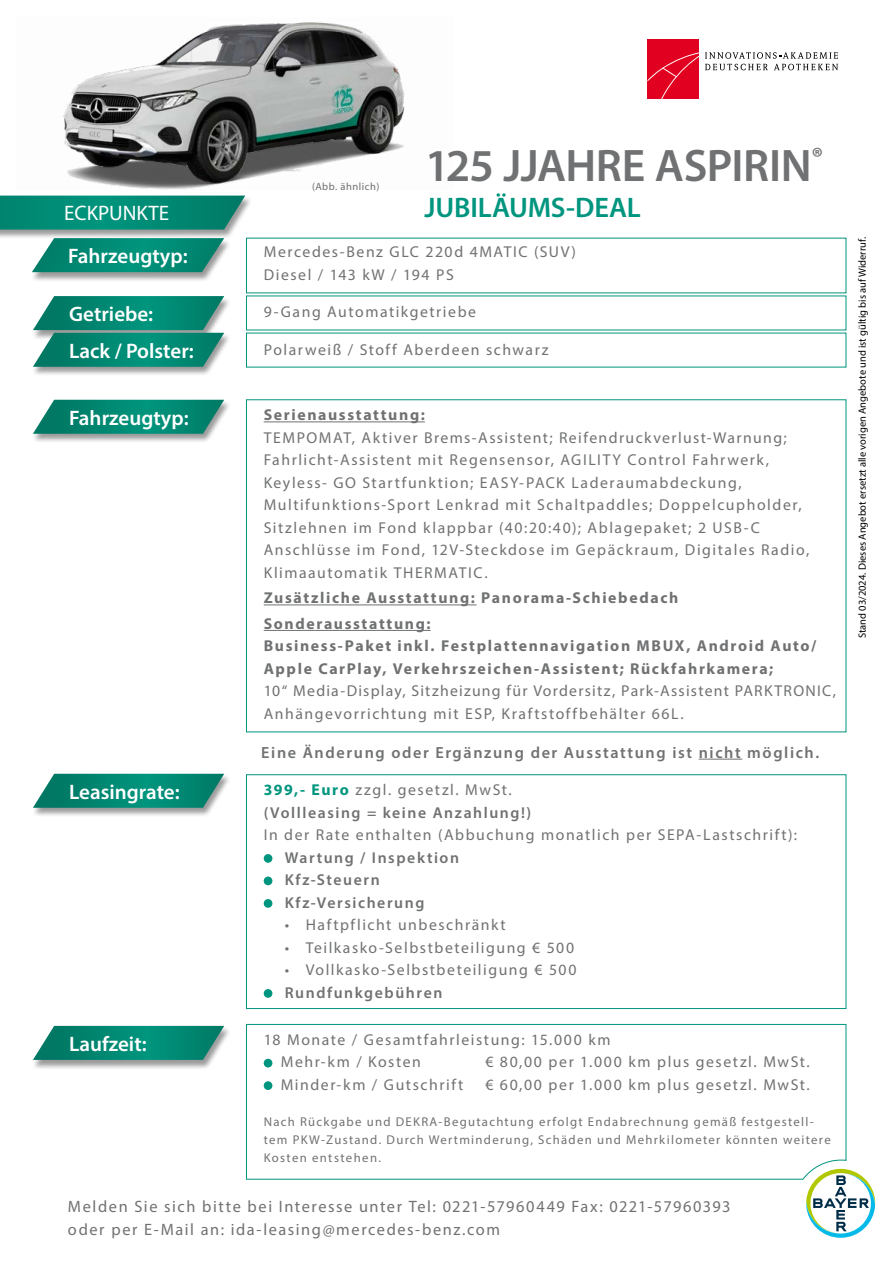
<style>
.page{position:relative;width:893px;height:1263px;background:#fff}
.page>*{position:absolute;margin:0;border:0;box-sizing:border-box;transform-origin:0 0}
.t1{font:600 45.75px "Myriad Pro";letter-spacing:-.01em;color:#707172}
.t2{font:600 28.35px "Myriad Pro";letter-spacing:-.005em;color:#00957e}
.t3{font:600 21px/36.6px "Myriad Pro";color:#fff}
.t4{font:21px "Myriad Pro";color:#fff}
.t5{font:16.5px/22.5px "Myriad Pro";letter-spacing:.095em;color:#707172}
.t6{font:600 16.2px "Myriad Pro";letter-spacing:.1em;color:#707172}
.t7{font:15.75px/22.5px "Myriad Pro";letter-spacing:.095em;color:#707172}
.t8{font:700 15.75px/25.5px "Myriad Pro";letter-spacing:.105em;color:#707172}
.t9{font:600 15.75px/22.5px "Myriad Pro";letter-spacing:.1em;color:#707172}
.t10{font:12.75px/18px "Myriad Pro";letter-spacing:.1em;color:#707172}
.t11{font:10.5px "Myriad Pro";color:#000}
.t12{font:10.5px "Myriad Pro";letter-spacing:.05em;color:#707172}
.s1{font-weight:700;color:#00957e}
.s2{font-weight:400}
</style>
<div class="page">
<hr style="left:264px;top:421px;width:161px;height:1px;background:#707172">
<hr style="left:264px;top:604px;width:212px;height:1px;background:#707172">
<hr style="left:264px;top:630px;width:167px;height:1px;background:#707172">
<div style="left:31px;top:238px;width:201px;height:44px;background:#000;opacity:.4"></div>
<svg style="left:32px;top:239px;width:192px;height:33px;background:#1a9480"></svg>
<div style="left:32px;top:296px;width:199px;height:44px;background:#000;opacity:.4"></div>
<div style="left:32px;top:333px;width:199px;height:43px;background:#000;opacity:.4"></div>
<svg style="left:33px;top:296px;width:191px;height:71px;background:#1e917f"></svg>
<div style="left:32px;top:400px;width:199px;height:43px;background:#000;opacity:.4"></div>
<svg style="left:33px;top:400px;width:191px;height:34px;background:#1a917d"></svg>
<div style="left:0;top:196px;width:253px;height:43px;background:#000;opacity:.4"></div>
<svg style="left:0;top:196px;width:245px;height:34px;background:#0a8c78"></svg>
<div style="left:264px;top:854px;width:8px;height:9px;background:#00957e;border-radius:50%"></div>
<div style="left:264px;top:876px;width:8px;height:9px;background:#00957e;border-radius:50%"></div>
<div style="left:264px;top:899px;width:8px;height:9px;background:#00957e;border-radius:50%"></div>
<div style="left:264px;top:989px;width:8px;height:9px;background:#00957e;border-radius:50%"></div>
<div style="left:246px;top:774px;width:600px;height:235px;border:1px solid #00957e"></div>
<div style="left:32px;top:774px;width:199px;height:43px;background:#000;opacity:.4"></div>
<svg style="left:33px;top:774px;width:191px;height:34px;background:#1a917d"></svg>
<div style="left:32px;top:1026px;width:199px;height:43px;background:#000;opacity:.4"></div>
<svg style="left:33px;top:1026px;width:191px;height:34px;background:#19907d"></svg>
<hr style="left:699px;top:759px;width:43px;height:1px;background:#707172">
<svg style="left:246px;top:1024px;width:600px;height:156px"></svg>
<img style="left:63px;top:22px;width:342px;height:168px">
<svg style="left:705px;top:52px;width:133px;height:18px"></svg>
<div style="left:647px;top:39px;width:52px;height:60px;background:#e20020"></div>
<svg style="left:647px;top:52px;width:52px;height:47px"></svg>
<svg style="left:806px;top:1169px;width:69px;height:69px"></svg>
<h3 class="t4" style="left:64px;top:200px;width:107px">ECKPUNKTE</h3>
<p class="t12" style="left:312px;top:180px;width:69px">(Abb. ähnlich)</p>
<h1 class="t1" style="left:425px;top:136px;width:400px">125 JJAHRE ASPIRIN<sup>®</sup></h1>
<h2 class="t2" style="left:425px;top:189px;width:218px">JUBILÄUMS-DEAL</h2>
<h3 class="t3" style="left:68px;top:237px;width:121px">Fahrzeugtyp:</h3>
<h3 class="t3" style="left:69px;top:295px;width:126px">Getriebe:<br>Lack / Polster:</h3>
<p class="t7" style="left:264px;top:240px;width:314px">Mercedes-Benz GLC 220d 4MATIC (SUV)<br>Diesel / 143 kW / 194 PS</p>
<p class="t7" style="left:264px;top:301px;width:214px">9-Gang Automatikgetriebe</p>
<p class="t7" style="left:264px;top:338px;width:286px">Polarweiß / Stoff Aberdeen schwarz</p>
<h3 class="t3" style="left:69px;top:399px;width:121px">Fahrzeugtyp:</h3>
<p class="t8" style="left:264px;top:402px;width:163px">Serienausstattung:</p>
<p class="t7" style="left:264px;top:426px;width:547px">TEMPOMAT, Aktiver Brems-Assistent; Reifendruckverlust-Warnung; Fahrlicht-Assistent mit Regensensor, AGILITY Control Fahrwerk, Keyless- GO Startfunktion; EASY-PACK Laderaumabdeckung, Multifunktions-Sport Lenkrad mit Schaltpaddles; Doppelcupholder, Sitzlehnen im Fond klappbar (40:20:40); Ablagepaket; 2 USB-C Anschlüsse im Fond, 12V-Steckdose im Gepäckraum, Digitales Radio, Klimaautomatik THERMATIC.</p>
<p class="t8" style="left:264px;top:585px;width:416px">Zusätzliche Ausstattung: Panorama-Schiebedach<br>Sonderausstattung:</p>
<p class="t8" style="left:264px;top:634px;width:554px;line-height:22.5px">Business-Paket inkl. Festplattennavigation MBUX, Android Auto/<br>Apple CarPlay, Verkehrszeichen-Assistent; Rückfahrkamera;</p>
<p class="t7" style="left:264px;top:680px;width:574px">10“ Media-Display, Sitzheizung für Vordersitz, Park-Assistent PARKTRONIC,<br>Anhängevorrichtung mit ESP, Kraftstoffbehälter 66L.</p>
<p class="t6" style="left:261px;top:742px;width:559px">Eine Änderung oder Ergänzung der Ausstattung ist nicht möglich.</p>
<h3 class="t3" style="left:69px;top:773px;width:112px">Leasingrate:</h3>
<p class="t9" style="left:264px;top:778px;width:269px"><span class="s1">399,- Euro</span> <span class="s2">zzgl. gesetzl. MwSt. </span>(Vollleasing = keine Anzahlung!)</p>
<p class="t7" style="left:264px;top:823px;width:535px">In der Rate enthalten (Abbuchung monatlich per SEPA-Lastschrift):</p>
<p class="t9" style="left:285px;top:846px;width:176px">Wartung / Inspektion<br>Kfz-Steuern<br>Kfz-Versicherung</p>
<p class="t7" style="left:285px;top:913px;width:223px">• Haftpflicht unbeschränkt</p>
<p class="t7" style="left:285px;top:936px;width:291px">• Teilkasko-Selbstbeteiligung € 500</p>
<p class="t7" style="left:285px;top:958px;width:293px">• Vollkasko-Selbstbeteiligung € 500</p>
<p class="t9" style="left:285px;top:981px;width:159px">Rundfunkgebühren</p>
<h3 class="t3" style="left:69px;top:1025px;width:79px">Laufzeit:</h3>
<p class="t7" style="left:281px;top:1028px;width:331px;text-indent:-17px">18 Monate / Gesamtfahrleistung: 15.000 km<br>Mehr-km / Kosten</p>
<p class="t7" style="left:485px;top:1051px;width:326px">€ 80,00 per 1.000 km plus gesetzl. MwSt.</p>
<p class="t7" style="left:281px;top:1073px;width:184px">Minder-km / Gutschrift</p>
<p class="t7" style="left:485px;top:1073px;width:326px">€ 60,00 per 1.000 km plus gesetzl. MwSt.</p>
<p class="t10" style="left:264px;top:1112px;width:569px">Nach Rückgabe und DEKRA-Begutachtung erfolgt Endabrechnung gemäß festgestell&shy;tem PKW-Zustand. Durch Wertminderung, Schäden und Mehrkilometer könnten weitere<br>Kosten entstehen.</p>
<p class="t5" style="left:68px;top:1195px;width:664px">Melden Sie sich bitte bei Interesse unter Tel: 0221-57960449 Fax: 0221-57960393 oder per E-Mail an: ida-leasing@mercedes-benz.com</p>
<p class="t11" style="left:856px;top:638px;width:403px;rotate:-90deg">Stand 03/2024. Dieses Angebot ersetzt alle vorigen Angebote und ist gültig bis auf Widerruf.</p>
</div>
